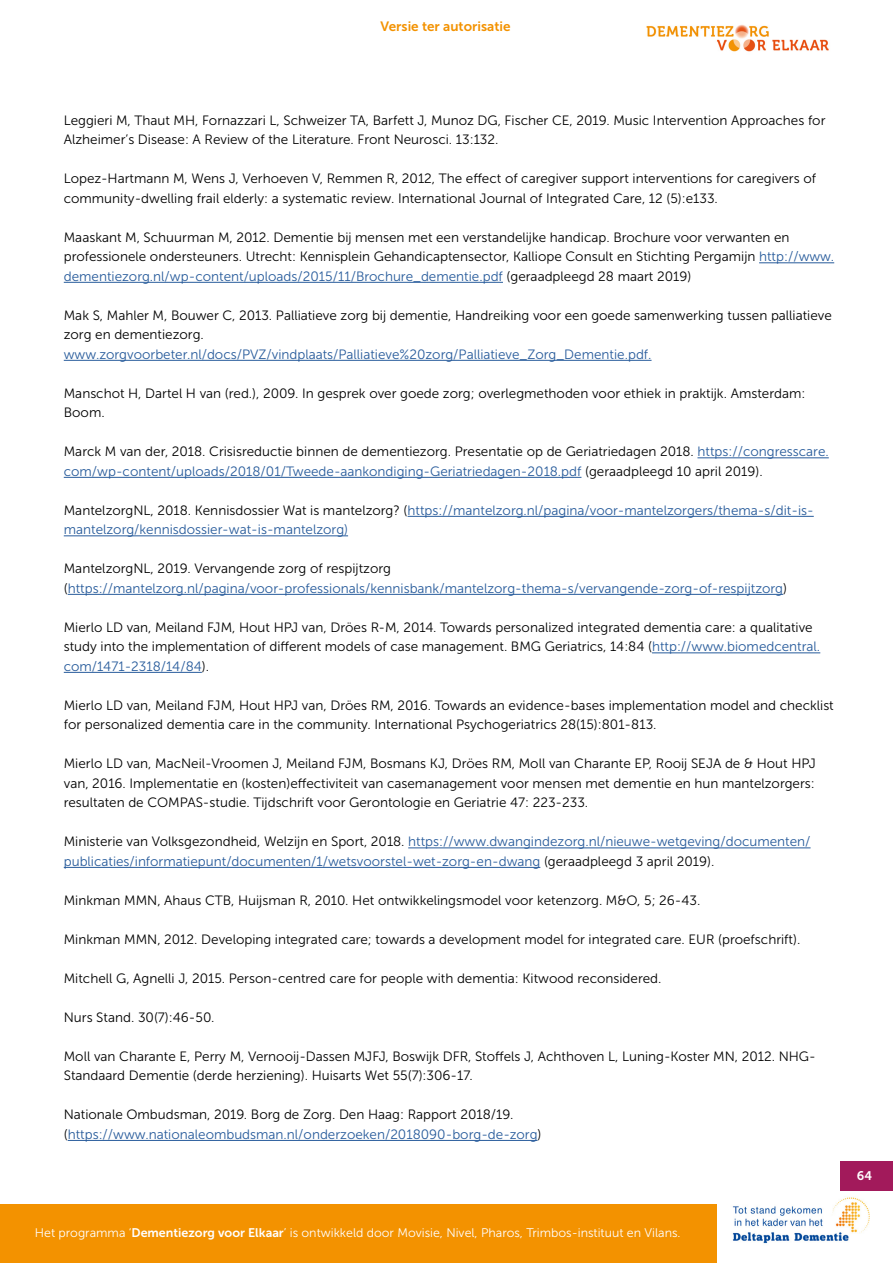
<style>
.page{position:relative;width:893px;height:1263px;background:#fff}
.page>*{position:absolute;margin:0;border:0;box-sizing:border-box;transform-origin:0 0}
.t1{font:13.5px/19.5px "Museo Sans 300";color:#000}
.t2{font:13.5px/19.5px "Museo Sans 300";color:#275b9b}
.t3{font:13.5px "Museo Sans 700";color:#f39200}
.t4{font:12.45px "Museo Sans 300";color:#fff}
.t5{font:12.45px "Museo Sans 700";color:#fff}
.s1{color:#275b9b}
.s2{color:#000}
.s3{font-family:"Museo Sans 700"}
</style>
<div class="page">
<img style="left:732px;top:1190px;width:146px;height:54px">
<div style="left:840px;top:1161px;width:53px;height:29px;background:#a21a5b"></div>
<img style="left:646px;top:24px;width:183px;height:28px">
<div style="left:0;top:1204px;width:717px;height:59px;background:#f39200"></div>
<hr style="left:759px;top:262px;width:75px;height:1px;background:#275b9b">
<hr style="left:64px;top:282px;width:439px;height:1px;background:#275b9b">
<hr style="left:64px;top:360px;width:587px;height:1px;background:#275b9b">
<hr style="left:697px;top:457px;width:132px;height:1px;background:#275b9b">
<hr style="left:64px;top:477px;width:517px;height:1px;background:#275b9b">
<hr style="left:408px;top:516px;width:406px;height:1px;background:#275b9b">
<hr style="left:64px;top:535px;width:284px;height:1px;background:#275b9b">
<hr style="left:68px;top:594px;width:715px;height:1px;background:#275b9b">
<hr style="left:652px;top:652px;width:168px;height:1px;background:#275b9b">
<hr style="left:64px;top:672px;width:138px;height:1px;background:#275b9b">
<hr style="left:408px;top:847px;width:403px;height:1px;background:#275b9b">
<hr style="left:64px;top:867px;width:476px;height:1px;background:#275b9b">
<hr style="left:68px;top:1140px;width:469px;height:1px;background:#275b9b">
<p class="t3" style="left:380px;top:19px;width:132px">Versie ter autorisatie</p>
<p class="t1" style="left:64px;top:111px;width:763px">Leggieri M, Thaut MH, Fornazzari L, Schweizer TA, Barfett J, Munoz DG, Fischer CE, 2019. Music Intervention Approaches for<br>Alzheimer’s Disease: A Review of the Literature. Front Neurosci. 13:132.</p>
<p class="t1" style="left:64px;top:169px;width:754px">Lopez-Hartmann M, Wens J, Verhoeven V, Remmen R, 2012, The effect of caregiver support interventions for caregivers of community-dwelling frail elderly: a systematic review. International Journal of Integrated Care, 12 (5):e133.</p>
<p class="t1" style="left:64px;top:228px;width:772px">Maaskant M, Schuurman M, 2012. Dementie bij mensen met een verstandelijke handicap. Brochure voor verwanten en professionele ondersteuners. Utrecht: Kennisplein Gehandicaptensector, Kalliope Consult en Stichting Pergamijn <span class="s1">http://www. dementiezorg.nl/wp-content/uploads/2015/11/Brochure_dementie.pdf</span> (geraadpleegd 28 maart 2019)</p>
<p class="t1" style="left:64px;top:306px;width:770px">Mak S, Mahler M, Bouwer C, 2013. Palliatieve zorg bij dementie, Handreiking voor een goede samenwerking tussen palliatieve zorg en dementiezorg.</p>
<p class="t2" style="left:64px;top:345px;width:589px">www.zorgvoorbeter.nl/docs/PVZ/vindplaats/Palliatieve%20zorg/Palliatieve_Zorg_Dementie.pdf.</p>
<p class="t1" style="left:64px;top:384px;width:743px">Manschot H, Dartel H van (red.), 2009. In gesprek over goede zorg; overlegmethoden voor ethiek in praktijk. Amsterdam:<br>Boom.</p>
<p class="t1" style="left:64px;top:442px;width:766px">Marck M van der, 2018. Crisisreductie binnen de dementiezorg. Presentatie op de Geriatriedagen 2018. <span class="s1">https://congresscare. com/wp-content/uploads/2018/01/Tweede-aankondiging-Geriatriedagen-2018.pdf</span> (geraadpleegd 10 april 2019).</p>
<p class="t2" style="left:64px;top:501px;width:751px"><span class="s2">MantelzorgNL, 2018. Kennisdossier Wat is mantelzorg? (</span>https://mantelzorg.nl/pagina/voor-mantelzorgers/thema-s/dit-is&shy;mantelzorg/kennisdossier-wat-is-mantelzorg)</p>
<p class="t2" style="left:64px;top:559px;width:725px"><span class="s2">MantelzorgNL, 2019. Vervangende zorg of respijtzorg (</span>https://mantelzorg.nl/pagina/voor-professionals/kennisbank/mantelzorg-thema-s/vervangende-zorg-of-respijtzorg<span class="s2">)</span></p>
<p class="t1" style="left:64px;top:618px;width:758px">Mierlo LD van, Meiland FJM, Hout HPJ van, Dröes R-M, 2014. Towards personalized integrated dementia care: a qualitative study into the implementation of different models of case management. BMG Geriatrics, 14:84 (<span class="s1">http://www.biomedcentral. com/1471-2318/14/84</span>).</p>
<p class="t1" style="left:64px;top:696px;width:771px">Mierlo LD van, Meiland FJM, Hout HPJ van, Dröes RM, 2016. Towards an evidence-bases implementation model and checklist for personalized dementia care in the community. International Psychogeriatrics 28(15):801-813.</p>
<p class="t1" style="left:64px;top:754px;width:754px;text-align:justify">Mierlo LD van, MacNeil-Vroomen J, Meiland FJM, Bosmans KJ, Dröes RM, Moll van Charante EP, Rooij SEJA de &amp; Hout HPJ van, 2016. Implementatie en (kosten)effectiviteit van casemanagement voor mensen met dementie en hun mantelzorgers: resultaten de COMPAS-studie. Tijdschrift voor Gerontologie en Geriatrie 47: 223-233.</p>
<p class="t2" style="left:64px;top:832px;width:748px"><span class="s2">Ministerie van Volksgezondheid, Welzijn en Sport, 2018.</span> https://www.dwangindezorg.nl/nieuwe-wetgeving/documenten/ publicaties/informatiepunt/documenten/1/wetsvoorstel-wet-zorg-en-dwang <span class="s2">(geraadpleegd 3 april 2019).</span></p>
<p class="t1" style="left:64px;top:891px;width:638px">Minkman MMN, Ahaus CTB, Huijsman R, 2010. Het ontwikkelingsmodel voor ketenzorg. M&amp;O, 5; 26-43.</p>
<p class="t1" style="left:64px;top:930px;width:738px">Minkman MMN, 2012. Developing integrated care; towards a development model for integrated care. EUR (proefschrift).</p>
<p class="t1" style="left:64px;top:969px;width:599px">Mitchell G, Agnelli J, 2015. Person-centred care for people with dementia: Kitwood reconsidered.</p>
<p class="t1" style="left:64px;top:1008px;width:152px">Nurs Stand. 30(7):46-50.</p>
<p class="t1" style="left:64px;top:1047px;width:753px">Moll van Charante E, Perry M, Vernooij-Dassen MJFJ, Boswijk DFR, Stoffels J, Achthoven L, Luning-Koster MN, 2012. NHG-<br>Standaard Dementie (derde herziening). Huisarts Wet 55(7):306-17.</p>
<p class="t2" style="left:64px;top:1105px;width:479px"><span class="s2">Nationale Ombudsman, 2019. Borg de Zorg. Den Haag: Rapport 2018/19. (</span>https://www.nationaleombudsman.nl/onderzoeken/2018090-borg-de-zorg<span class="s2">)</span></p>
<p class="t4" style="left:35px;top:1225px;width:647px">Het programma ‘<span class="s3">Dementiezorg voor Elkaar</span>’ is ontwikkeld door Movisie, Nivel, Pharos, Trimbos-instituut en Vilans.</p>
<p class="t5" style="left:857px;top:1169px;width:17px">64</p>
</div>
